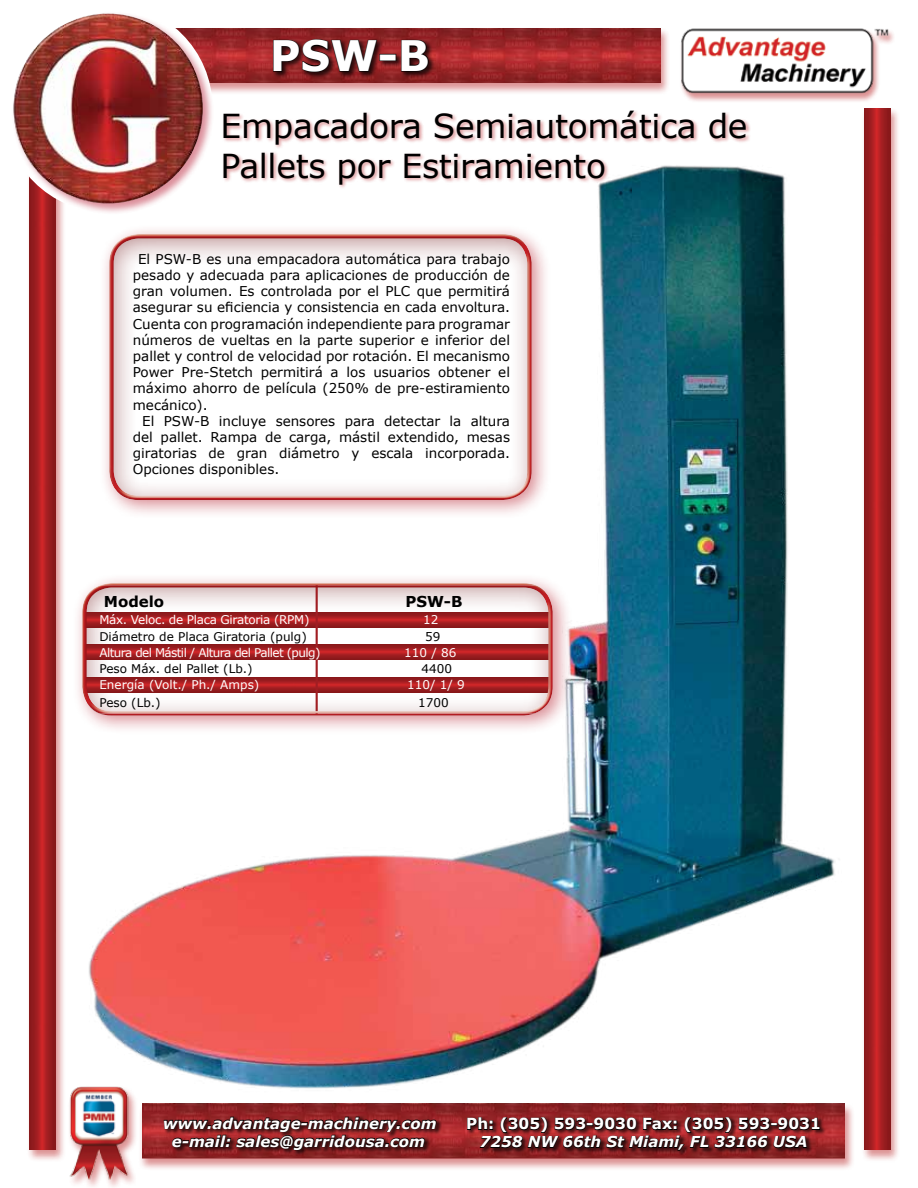
<style>
.page{position:relative;width:918px;height:1188px;background:#fff}
.page>*{position:absolute;margin:0;border:0;box-sizing:border-box;transform-origin:0 0}
.t1{font:700 42px "Verdana";color:#fff}
.t2{font:33px/39.6px "Verdana";letter-spacing:-.01em;color:#000}
.t3{font:700 15.3px "Verdana";color:#fff}
.t4{font:italic 700 15px "Verdana";color:#fff}
.t5{font:700 15px "Verdana";color:#000}
.t6{font:13.5px/16.2px "Verdana";color:#000;text-align:justify}
.t7{font:12px "Verdana";color:#000}
.t8{font:12px "Verdana";letter-spacing:-.025em;color:#fff}
.t9{font:12px "Verdana";letter-spacing:-.05em;color:#fff}
.t10{font:12px "Verdana";color:#fff}
</style>
<div class="page">
<img style="left:89px;top:169px;width:746px;height:920px">
<div style="left:88px;top:27px;width:583px;height:69px;background:#ba2729;opacity:.5"></div>
<img style="left:215px;top:29px;width:445px;height:54px">
<div style="left:138px;top:1103px;width:717px;height:68px;background:#ba2729;opacity:.5"></div>
<img style="left:142px;top:1104px;width:702px;height:54px">
<div style="left:171px;top:1133px;width:260px;height:23px;background:#000;opacity:.65"></div>
<div style="left:466px;top:1116px;width:360px;height:40px;background:#000;opacity:.65"></div>
<svg style="left:467px;top:1117px;width:353px;height:34px;background:#581617"></svg>
<div style="left:163px;top:1115px;width:279px;height:23px;background:#000;opacity:.65"></div>
<svg style="left:163px;top:1116px;width:274px;height:35px;background:#591617"></svg>
<div style="left:99px;top:224px;width:453px;height:296px;background:#b41928;opacity:.5"></div>
<div style="left:109px;top:236px;width:424px;height:266px;background:#ba2428;opacity:.45"></div>
<div style="left:222px;top:110px;width:529px;height:79px;background:#ba2428;opacity:.5"></div>
<div style="left:679px;top:28px;width:217px;height:75px;background:#ba2729;opacity:.5"></div>
<img style="left:680px;top:28px;width:209px;height:68px">
<div style="left:861px;top:107px;width:40px;height:1055px;background:#ba2729;opacity:.5"></div>
<img style="left:864px;top:108px;width:26px;height:1041px">
<div style="left:26px;top:112px;width:40px;height:1051px;background:#ba2729;opacity:.5"></div>
<img style="left:30px;top:215px;width:26px;height:935px">
<div style="left:68px;top:1085px;width:70px;height:103px;background:#ba2729;opacity:.5"></div>
<img style="left:68px;top:1084px;width:68px;height:97px">
<div style="left:272px;top:38px;width:164px;height:41px;background:#000;opacity:.75"></div>
<svg style="left:273px;top:39px;width:105px;height:34px;background:#481213"></svg>
<div style="left:379px;top:54px;width:17px;height:7px;border:1px solid #000"></div>
<svg style="left:401px;top:39px;width:28px;height:33px"></svg>
<div style="left:11px;top:11px;width:204px;height:204px;background:#ba223a;opacity:.5"></div>
<img style="left:13px;top:14px;width:190px;height:190px;border-radius:95px">
<div style="left:72px;top:573px;width:501px;height:163px;background:#b41928;opacity:.5"></div>
<div style="left:81px;top:582px;width:472px;height:131px;background:#fff;opacity:.9"></div>
<div style="left:81px;top:585px;width:474px;height:133px;background:#ba2428;opacity:.45"></div>
<h1 class="t1" style="left:270px;top:26px;width:162px">PSW-B</h1>
<h2 class="t2" style="left:221px;top:106px;width:528px">Empacadora Semiautomática de<br>Pallets por Estiramiento</h2>
<p class="t6" style="left:133px;top:251px;width:379px;text-indent:5px">El PSW-B es una empacadora automática para trabajo pesado y adecuada para aplicaciones de producción de gran volumen. Es controlada por el PLC que permitirá asegurar su eficiencia y consistencia en cada envoltura.<br>Cuenta con programación independiente para programar números de vueltas en la parte superior e inferior del pallet y control de velocidad por rotación. El mecanismo Power Pre-Stetch permitirá a los usuarios obtener el máximo ahorro de película (250% de pre-estiramiento mecánico).</p>
<p class="t6" style="left:133px;top:413px;width:379px;text-indent:9px">El PSW-B incluye sensores para detectar la altura del pallet. Rampa de carga, mástil extendido, mesas giratorias de gran diámetro y escala incorporada.<br>Opciones disponibles.</p>
<p class="t5" style="left:104px;top:591px;width:62px">Modelo</p>
<p class="t5" style="left:405px;top:591px;width:59px">PSW-B</p>
<p class="t7" style="left:99px;top:629px;width:209px">Diámetro de Placa Giratoria (pulg)</p>
<p class="t7" style="left:425px;top:629px;width:17px">59</p>
<p class="t7" style="left:99px;top:661px;width:155px">Peso Máx. del Pallet (Lb.)</p>
<p class="t7" style="left:421px;top:661px;width:32px">4400</p>
<p class="t7" style="left:99px;top:694px;width:63px">Peso (Lb.)</p>
<p class="t7" style="left:418px;top:694px;width:32px">1700</p>
<p class="t8" style="left:99px;top:612px;width:212px">Máx. Veloc. de Placa Giratoria (RPM)</p>
<p class="t8" style="left:423px;top:612px;width:17px">12</p>
<p class="t9" style="left:99px;top:644px;width:223px">Altura del Mástil / Altura del Pallet (pulg)</p>
<p class="t8" style="left:404px;top:644px;width:54px">110 / 86</p>
<p class="t10" style="left:99px;top:677px;width:161px">Energía (Volt./ Ph./ Amps)</p>
<p class="t8" style="left:407px;top:677px;width:59px">110/ 1/ 9</p>
<p class="t4" style="left:163px;top:1113px;width:275px">www.advantage-machinery.com</p>
<p class="t4" style="left:172px;top:1131px;width:255px">e-mail: sales@garridousa.com</p>
<p class="t3" style="left:466px;top:1113px;width:356px">Ph: (305) 593-9030 Fax: (305) 593-9031</p>
<p class="t4" style="left:480px;top:1131px;width:329px">7258 NW 66th St Miami, FL 33166 USA</p>
</div>
